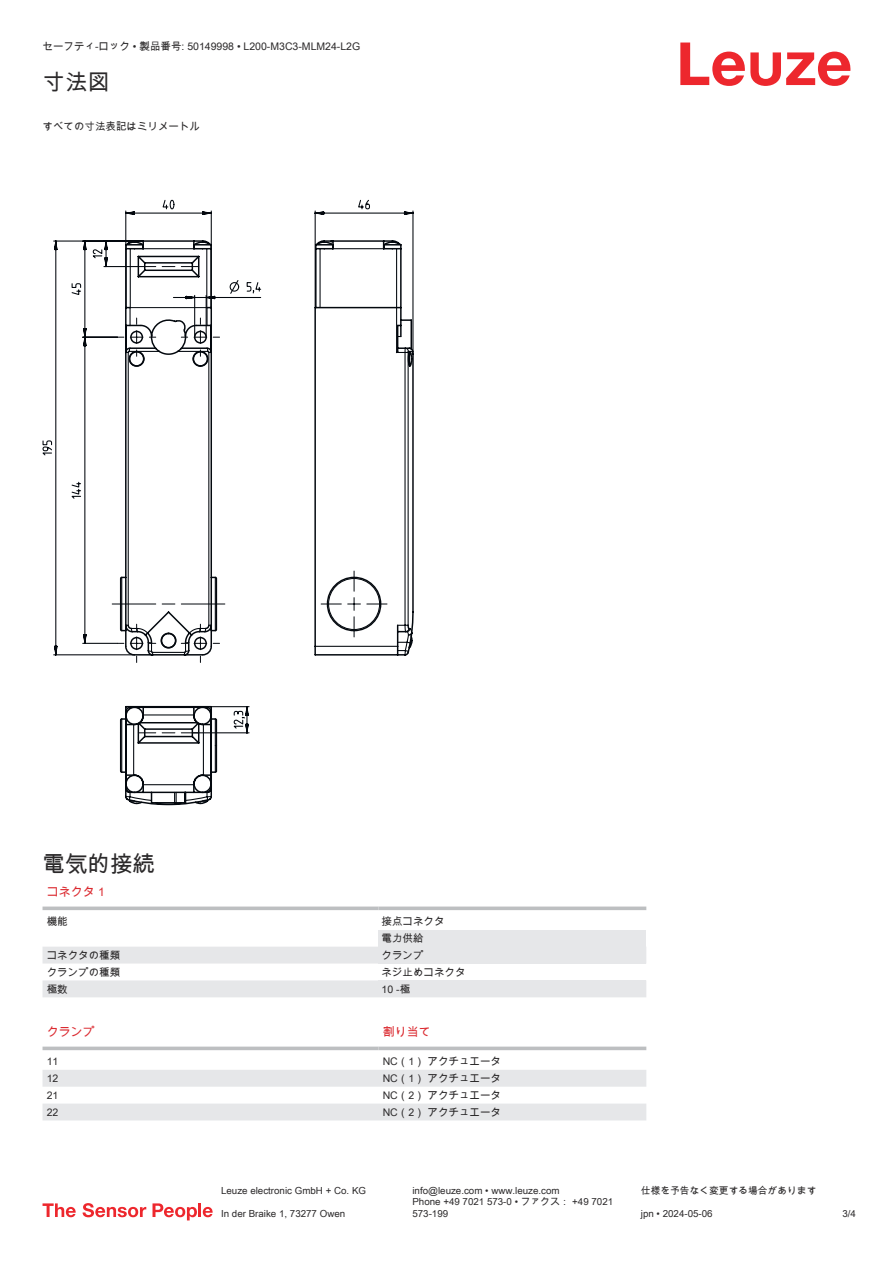
<style>
.page{position:relative;width:893px;height:1263px;background:#fff}
.page>*{position:absolute;margin:0;border:0;box-sizing:border-box;transform-origin:0 0}
.t1{font:22.5px "Arial Unicode MS";color:#2b292a}
.t2{font:12px "Arial Unicode MS";color:#db2a30}
.t3{font:10.5px/17px "Arial Unicode MS";color:#2b292a}
.t4{font:9.75px/11.7px "Arial Unicode MS";color:#2b292a}
</style>
<div class="page">
<svg style="left:680px;top:43px;width:170px;height:43px"></svg>
<svg style="left:43px;top:947px;width:335px;height:50px"></svg>
<svg style="left:43px;top:906px;width:335px;height:4px"></svg>
<svg style="left:378px;top:906px;width:268px;height:4px"></svg>
<div style="left:378px;top:930px;width:268px;height:17px;background:#e6e7e9"></div>
<div style="left:378px;top:947px;width:268px;height:16px;background:#e6e7e9"></div>
<div style="left:378px;top:980px;width:268px;height:17px;background:#e6e7e9"></div>
<svg style="left:43px;top:1050px;width:603px;height:1px"></svg>
<svg style="left:43px;top:1070px;width:603px;height:50px"></svg>
<svg style="left:43px;top:1046px;width:335px;height:4px"></svg>
<svg style="left:378px;top:1046px;width:268px;height:4px"></svg>
<svg style="left:43px;top:1203px;width:33px;height:14px"></svg>
<svg style="left:83px;top:1203px;width:63px;height:14px"></svg>
<svg style="left:153px;top:1203px;width:44px;height:17px"></svg>
<hr style="left:198px;top:1203px;width:3px;height:14px;background:#ed272d">
<svg style="left:203px;top:1207px;width:10px;height:10px"></svg>
<svg style="left:119px;top:734px;width:99px;height:71px"></svg>
<svg style="left:43px;top:200px;width:371px;height:534px"></svg>
<p class="t3" style="left:43px;top:38px;width:319px">セーフティ-ロック • 製品番号: 50149998 • L200-M3C3-MLM24-L2G</p>
<h1 class="t1" style="left:43px;top:66px;width:69px">寸法図</h1>
<p class="t3" style="left:43px;top:118px;width:159px">すべての寸法表記はミリメートル</p>
<h1 class="t1" style="left:43px;top:848px;width:114px">電気的接続</h1>
<p class="t2" style="left:47px;top:883px;width:60px">コネクタ 1</p>
<p class="t3" style="left:47px;top:913px;width:22px">機能</p>
<p class="t3" style="left:382px;top:913px;width:64px">接点コネクタ電力供給</p>
<p class="t3" style="left:47px;top:946px;width:75px">コネクタの種類</p>
<p class="t3" style="left:382px;top:946px;width:43px">クランプ</p>
<p class="t3" style="left:47px;top:963px;width:75px">クランプの種類</p>
<p class="t3" style="left:382px;top:963px;width:85px">ネジ止めコネクタ</p>
<p class="t3" style="left:47px;top:980px;width:22px">極数</p>
<p class="t3" style="left:382px;top:980px;width:30px">10 -極</p>
<p class="t2" style="left:47px;top:1023px;width:49px">クランプ</p>
<p class="t2" style="left:383px;top:1023px;width:49px">割り当て</p>
<p class="t3" style="left:47px;top:1053px;width:13px">11</p>
<p class="t3" style="left:383px;top:1053px;width:120px">NC（1） アクチュエータ</p>
<p class="t3" style="left:47px;top:1069px;width:13px">12</p>
<p class="t3" style="left:383px;top:1069px;width:120px">NC（1） アクチュエータ</p>
<p class="t3" style="left:47px;top:1086px;width:13px">21</p>
<p class="t3" style="left:383px;top:1086px;width:120px">NC（2） アクチュエータ</p>
<p class="t3" style="left:47px;top:1104px;width:13px">22</p>
<p class="t3" style="left:383px;top:1103px;width:120px">NC（2） アクチュエータ</p>
<p class="t4" style="left:221px;top:1184px;width:146px">Leuze electronic GmbH + Co. KG</p>
<p class="t4" style="left:412px;top:1184px;width:149px">info@leuze.com • www.leuze.com</p>
<p class="t4" style="left:641px;top:1184px;width:177px">仕様を予告なく変更する場合があります</p>
<p class="t4" style="left:221px;top:1207px;width:126px">In der Braike 1, 73277 Owen</p>
<p class="t4" style="left:412px;top:1196px;width:202px">Phone +49 7021 573-0 • ファクス： +49 7021<br>573-199</p>
<p class="t4" style="left:641px;top:1207px;width:73px">jpn • 2024-05-06</p>
<p class="t4" style="left:842px;top:1207px;width:15px">3/4</p>
</div>
